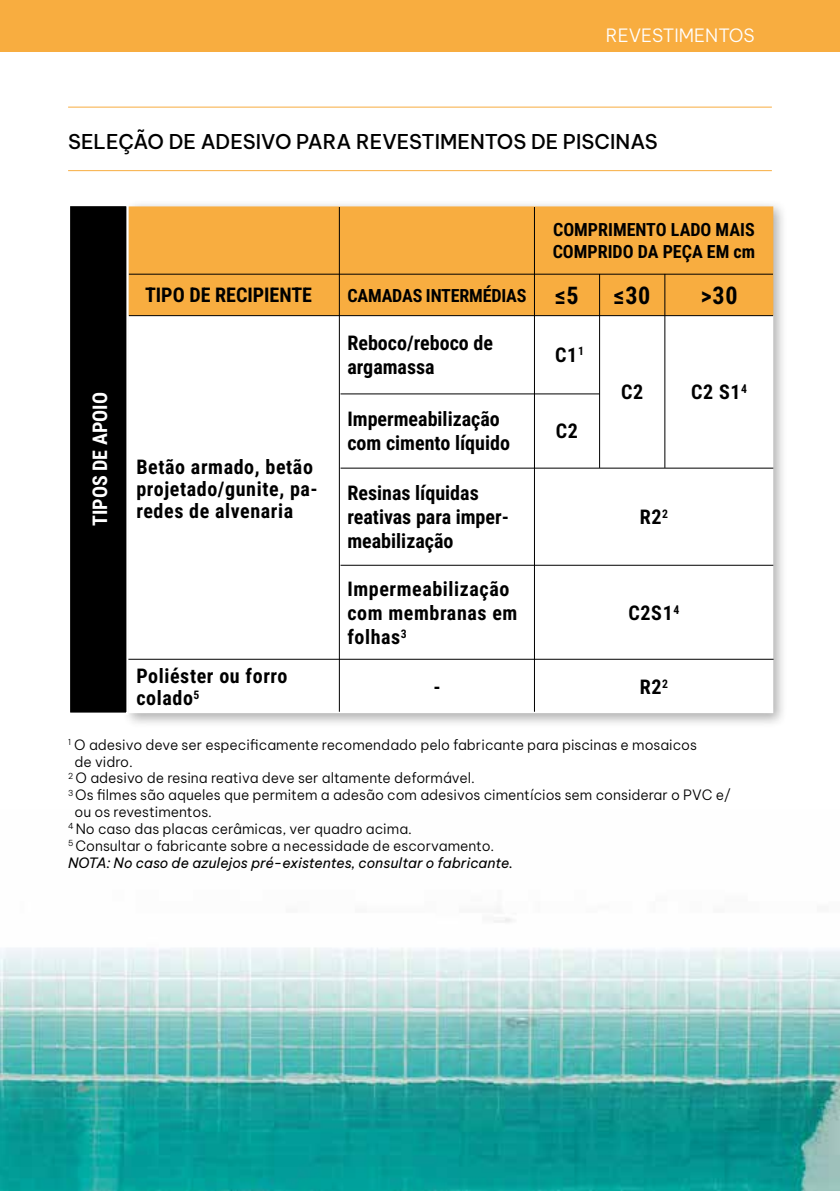
<style>
.page{position:relative;width:840px;height:1191px;background:#fff}
.page>*{position:absolute;margin:0;border:0;box-sizing:border-box;transform-origin:0 0}
.t1{font:700 24px "Roboto Condensed";color:#000}
.t2{font:700 20px/24px "Roboto Condensed";letter-spacing:.005em;color:#000}
.t3{font:700 20px/22px "Roboto Condensed";letter-spacing:.03em;color:#000}
.t4{font:500 20px "Be Vietnam Pro";color:#000}
.t5{font:700 20px "Roboto Condensed";color:#fff}
.t6{font:700 18px/22px "Roboto Condensed";color:#000}
.t7{font:300 18px "Be Vietnam Pro";color:#fff}
.t8{font:300 14px "Be Vietnam Pro";color:#000}
.t9{font:italic 14px "Be Vietnam Pro";color:#000}
.s1{font-size:24px}
</style>
<div class="page">
<img style="left:0;top:911px;width:839px;height:280px">
<div style="left:0;top:0;width:839px;height:51px;background:#f8ad40"></div>
<hr style="left:68px;top:170px;width:703px;height:1px;background:#f8ad40">
<hr style="left:68px;top:107px;width:703px;height:1px;background:#f8ad40">
<div style="left:121px;top:199px;width:666px;height:529px;background:#000;opacity:.32"></div>
<div style="left:128px;top:206px;width:644px;height:110px;background:#f8ad40"></div>
<svg style="left:128px;top:316px;width:644px;height:397px"></svg>
<hr style="left:129px;top:274px;width:643px;height:1px;background:#000">
<hr style="left:129px;top:315px;width:643px;height:1px;background:#000">
<hr style="left:126px;top:659px;width:647px;height:1px;background:#000">
<div style="left:69px;top:205px;width:58px;height:508px;background:#000"></div>
<div style="left:68px;top:204px;width:60px;height:510px;border:2px solid #fff"></div>
<hr style="left:340px;top:565px;width:432px;height:1px;background:#000">
<hr style="left:340px;top:468px;width:432px;height:1px;background:#000">
<hr style="left:340px;top:393px;width:259px;height:1px;background:#000">
<hr style="left:339px;top:207px;width:1px;height:504px;background:#000">
<hr style="left:534px;top:207px;width:1px;height:504px;background:#000">
<hr style="left:599px;top:274px;width:1px;height:194px;background:#000">
<hr style="left:664px;top:274px;width:1px;height:194px;background:#000">
<p class="t7" style="left:605px;top:21px;width:150px">REVESTIMENTOS</p>
<h2 class="t4" style="left:68px;top:125px;width:591px">SELEÇÃO DE ADESIVO PARA REVESTIMENTOS DE PISCINAS</h2>
<p class="t6" style="left:552px;top:218px;width:204px">COMPRIMENTO LADO MAIS<br>COMPRIDO DA PEÇA EM cm</p>
<h2 class="t2" style="left:145px;top:282px;width:168px">TIPO DE RECIPIENTE</h2>
<p class="t6" style="left:347px;top:283px;width:233px">CAMADAS INTERMÉDIAS <span class="s1">≤5</span></p>
<h1 class="t1" style="left:613px;top:278px;width:38px">≤30</h1>
<h1 class="t1" style="left:700px;top:278px;width:38px">&gt;30</h1>
<h2 class="t5" style="left:86px;top:526px;width:135px;rotate:-90deg">TIPOS DE APOIO</h2>
<h2 class="t3" style="left:136px;top:454px;width:183px">Betão armado, betão projetado/gunite, pa&shy;redes de alvenaria</h2>
<h2 class="t3" style="left:136px;top:664px;width:152px">Poliéster ou forro colado<sup>5</sup></h2>
<h2 class="t2" style="left:347px;top:330px;width:147px">Reboco/reboco de argamassa</h2>
<h2 class="t2" style="left:347px;top:406px;width:164px">Impermeabilização com cimento líquido</h2>
<h2 class="t2" style="left:347px;top:480px;width:163px">Resinas líquidas reativas para imper&shy;meabilização</h2>
<h2 class="t3" style="left:347px;top:576px;width:171px;line-height:24px">Impermeabilização com membranas em folhas<sup>3</sup></h2>
<h2 class="t2" style="left:555px;top:342px;width:30px">C1<sup>1</sup></h2>
<h2 class="t2" style="left:555px;top:418px;width:24px">C2</h2>
<h2 class="t2" style="left:620px;top:379px;width:24px">C2</h2>
<h2 class="t2" style="left:690px;top:379px;width:57px">C2 S1<sup>4</sup></h2>
<h2 class="t2" style="left:639px;top:504px;width:30px">R2<sup>2</sup></h2>
<h2 class="t2" style="left:628px;top:600px;width:52px">C2S1<sup>4</sup></h2>
<h2 class="t2" style="left:433px;top:674px;width:9px">-</h2>
<h2 class="t2" style="left:639px;top:674px;width:30px">R2<sup>2</sup></h2>
<p class="t8" style="left:68px;top:733px;width:630px"><sup>1</sup> O adesivo deve ser especificamente recomendado pelo fabricante para piscinas e mosaicos</p>
<p class="t8" style="left:74px;top:750px;width:60px">de vidro.</p>
<p class="t8" style="left:68px;top:767px;width:408px"><sup>2</sup> O adesivo de resina reativa deve ser altamente deformável.</p>
<p class="t8" style="left:68px;top:784px;width:664px"><sup>3</sup> Os filmes são aqueles que permitem a adesão com adesivos cimentícios sem considerar o PVC e/</p>
<p class="t8" style="left:74px;top:800px;width:139px">ou os revestimentos.</p>
<p class="t8" style="left:68px;top:817px;width:345px"><sup>4</sup> No caso das placas cerâmicas, ver quadro acima.</p>
<p class="t8" style="left:68px;top:834px;width:427px"><sup>5</sup> Consultar o fabricante sobre a necessidade de escorvamento.</p>
<p class="t9" style="left:68px;top:850px;width:446px">NOTA: No caso de azulejos pré-existentes, consultar o fabricante.</p>
</div>
